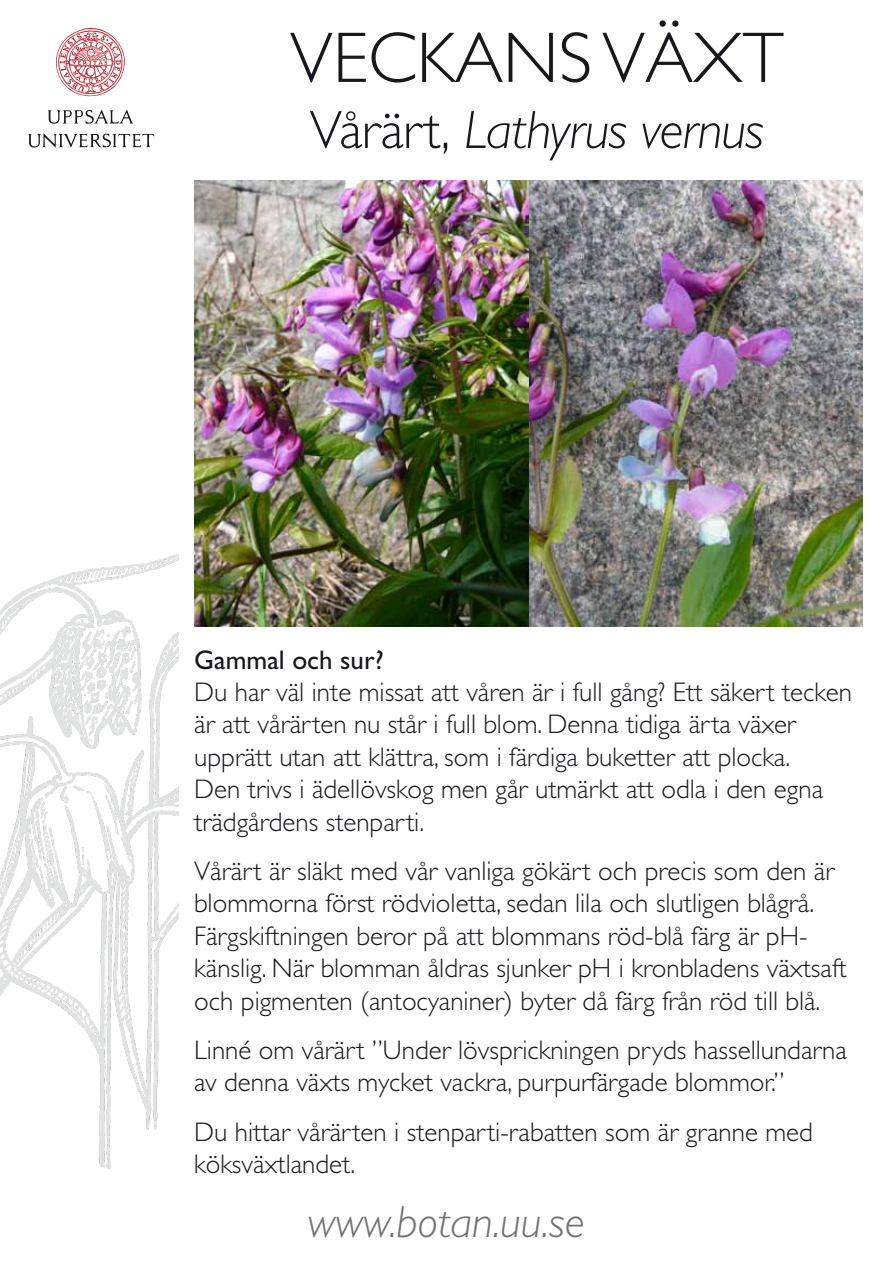
<style>
.page{position:relative;width:893px;height:1263px;background:#fff}
.page>*{position:absolute;margin:0;border:0;box-sizing:border-box;transform-origin:0 0}
.t1{font:300 72px "Gill Alt One";color:#1a171c}
.t2{font:italic 300 54px "Gill Alt One";letter-spacing:-.02em;color:#1a171c}
.t3{font:italic 300 45px "Gill Alt One";color:#707172}
.t4{font:300 27px/32.4px "Gill Alt One";color:#1a171c}
.t5{font:27px "Gill Alt One";color:#1a171c}
.s1{font-style:normal}
</style>
<div class="page">
<svg style="left:48px;top:110px;width:85px;height:14px"></svg>
<svg style="left:28px;top:133px;width:126px;height:15px"></svg>
<svg style="left:56px;top:28px;width:69px;height:68px"></svg>
<img style="left:0;top:554px;width:179px;height:615px">
<img style="left:194px;top:180px;width:669px;height:446px">
<h1 class="t1" style="left:290px;top:17px;width:495px">VECKANS VÄXT</h1>
<h1 class="t2" style="left:310px;top:100px;width:456px"><span class="s1">Vårärt,</span> Lathyrus vernus</h1>
<p class="t5" style="left:194px;top:644px;width:191px">Gammal och sur?</p>
<p class="t4" style="left:194px;top:676px;width:659px">Du har väl inte missat att våren är i full gång? Ett säkert tecken är att vårärten nu står i full blom. Denna tidiga ärta växer upprätt utan att klättra, som i färdiga buketter att plocka.<br>Den trivs i ädellövskog men går utmärkt att odla i den egna trädgårdens stenparti.</p>
<p class="t4" style="left:194px;top:855px;width:654px">Vårärt är släkt med vår vanliga gökärt och precis som den är blommorna först rödvioletta, sedan lila och slutligen blågrå.<br>Färgskiftningen beror på att blommans röd-blå färg är pH&shy;känslig. När blomman åldras sjunker pH i kronbladens växtsaft och pigmenten (antocyaniner) byter då färg från röd till blå.</p>
<p class="t4" style="left:194px;top:1034px;width:654px">Linné om vårärt ”Under lövsprickningen pryds hassellundarna av denna växts mycket vackra, purpurfärgade blommor.”</p>
<p class="t4" style="left:194px;top:1115px;width:620px">Du hittar vårärten i stenparti-rabatten som är granne med köksväxtlandet.</p>
<p class="t3" style="left:308px;top:1197px;width:279px">www.botan.uu.se</p>
</div>
